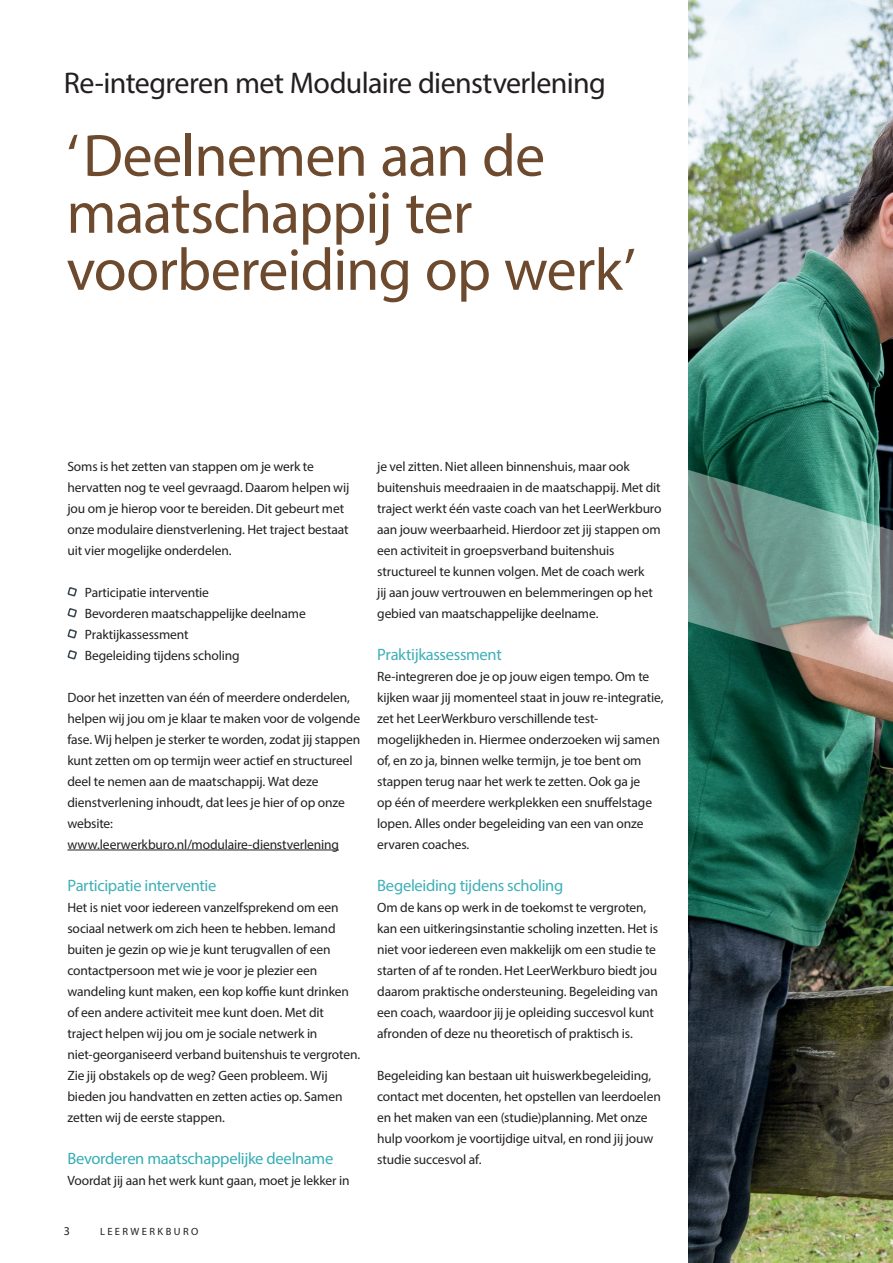
<style>
.page{position:relative;width:893px;height:1263px;background:#fff}
.page>*{position:absolute;margin:0;border:0;box-sizing:border-box;transform-origin:0 0}
.t1{font:60px/57px "Myriad Pro";letter-spacing:-.015em;color:#6d4a2e}
.t2{font:30px "Myriad Pro";letter-spacing:-.02em;color:#231f20}
.t3{font:16.5px "Myriad Pro";letter-spacing:-.02em;color:#3fb0b7}
.t4{font:16.5px "Myriad Pro";letter-spacing:-.02em;color:#36aeb4}
.t5{font:13.5px/21px "Myriad Pro";letter-spacing:-.01em;color:#231f20}
.t6{font:12px "Myriad Pro";color:#231f20}
.t7{font:10.5px "Myriad Pro";letter-spacing:.23em;color:#231f20}
</style>
<div class="page">
<img style="left:689px;top:733px;width:204px;height:530px">
<img style="left:688px;top:0;width:205px;height:733px">
<hr style="left:67px;top:850px;width:272px;height:1px;background:#231f20">
<svg style="left:67px;top:587px;width:10px;height:10px"></svg>
<svg style="left:67px;top:608px;width:10px;height:10px"></svg>
<svg style="left:67px;top:629px;width:10px;height:10px"></svg>
<svg style="left:67px;top:650px;width:10px;height:10px"></svg>
<h2 class="t2" style="left:64px;top:64px;width:544px">Re-integreren met Modulaire dienstverlening</h2>
<h1 class="t1" style="left:67px;top:126px;width:571px">‘Deelnemen aan de maatschappij ter voorbereiding op werk’</h1>
<p class="t5" style="left:67px;top:455px;width:283px">Soms is het zetten van stappen om je werk te hervatten nog te veel gevraagd. Daarom helpen wij jou om je hierop voor te bereiden. Dit gebeurt met onze modulaire dienstverlening. Het traject bestaat uit vier mogelijke onderdelen.</p>
<p class="t5" style="left:85px;top:581px;width:223px">Participatie interventie<br>Bevorderen maatschappelijke deelname<br>Praktijkassessment<br>Begeleiding tijdens scholing</p>
<p class="t5" style="left:67px;top:686px;width:294px">Door het inzetten van één of meerdere onderdelen, helpen wij jou om je klaar te maken voor de volgende fase. Wij helpen je sterker te worden, zodat jij stappen kunt zetten om op termijn weer actief en structureel deel te nemen aan de maatschappij. Wat deze dienstverlening inhoudt, dat lees je hier of op onze website: www.leerwerkburo.nl/modulaire-dienstverlening</p>
<p class="t3" style="left:67px;top:875px;width:151px">Participatie interventie</p>
<p class="t5" style="left:67px;top:896px;width:294px">Het is niet voor iedereen vanzelfsprekend om een sociaal netwerk om zich heen te hebben. Iemand buiten je gezin op wie je kunt terugvallen of een contactpersoon met wie je voor je plezier een wandeling kunt maken, een kop koffie kunt drinken of een andere activiteit mee kunt doen. Met dit traject helpen wij jou om je sociale netwerk in niet-georganiseerd verband buitenshuis te vergroten.<br>Zie jij obstakels op de weg? Geen probleem. Wij bieden jou handvatten en zetten acties op. Samen zetten wij de eerste stappen.</p>
<p class="t4" style="left:67px;top:1148px;width:267px">Bevorderen maatschappelijke deelname</p>
<p class="t5" style="left:67px;top:1169px;width:284px">Voordat jij aan het werk kunt gaan, moet je lekker in</p>
<p class="t6" style="left:64px;top:1224px;width:8px">3</p>
<p class="t7" style="left:100px;top:1225px;width:100px">LEERWERKBURO</p>
<p class="t5" style="left:377px;top:455px;width:286px">je vel zitten. Niet alleen binnenshuis, maar ook buitenshuis meedraaien in de maatschappij. Met dit traject werkt één vaste coach van het LeerWerkburo aan jouw weerbaarheid. Hierdoor zet jij stappen om een activiteit in groepsverband buitenshuis structureel te kunnen volgen. Met de coach werk<br>jij aan jouw vertrouwen en belemmeringen op het gebied van maatschappelijke deelname.</p>
<p class="t3" style="left:377px;top:644px;width:126px">Praktijkassessment</p>
<p class="t5" style="left:377px;top:665px;width:288px">Re-integreren doe je op jouw eigen tempo. Om te kijken waar jij momenteel staat in jouw re-integratie, zet het LeerWerkburo verschillende test&shy;mogelijkheden in. Hiermee onderzoeken wij samen of, en zo ja, binnen welke termijn, je toe bent om stappen terug naar het werk te zetten. Ook ga je<br>op één of meerdere werkplekken een snuffelstage lopen. Alles onder begeleiding van een van onze ervaren coaches.</p>
<p class="t3" style="left:377px;top:875px;width:188px">Begeleiding tijdens scholing</p>
<p class="t5" style="left:377px;top:896px;width:282px">Om de kans op werk in de toekomst te vergroten, kan een uitkeringsinstantie scholing inzetten. Het is niet voor iedereen even makkelijk om een studie te starten of af te ronden. Het LeerWerkburo biedt jou daarom praktische ondersteuning. Begeleiding van een coach, waardoor jij je opleiding succesvol kunt afronden of deze nu theoretisch of praktisch is.</p>
<p class="t5" style="left:377px;top:1064px;width:285px">Begeleiding kan bestaan uit huiswerkbegeleiding, contact met docenten, het opstellen van leerdoelen en het maken van een (studie)planning. Met onze hulp voorkom je voortijdige uitval, en rond jij jouw studie succesvol af.</p>
</div>
